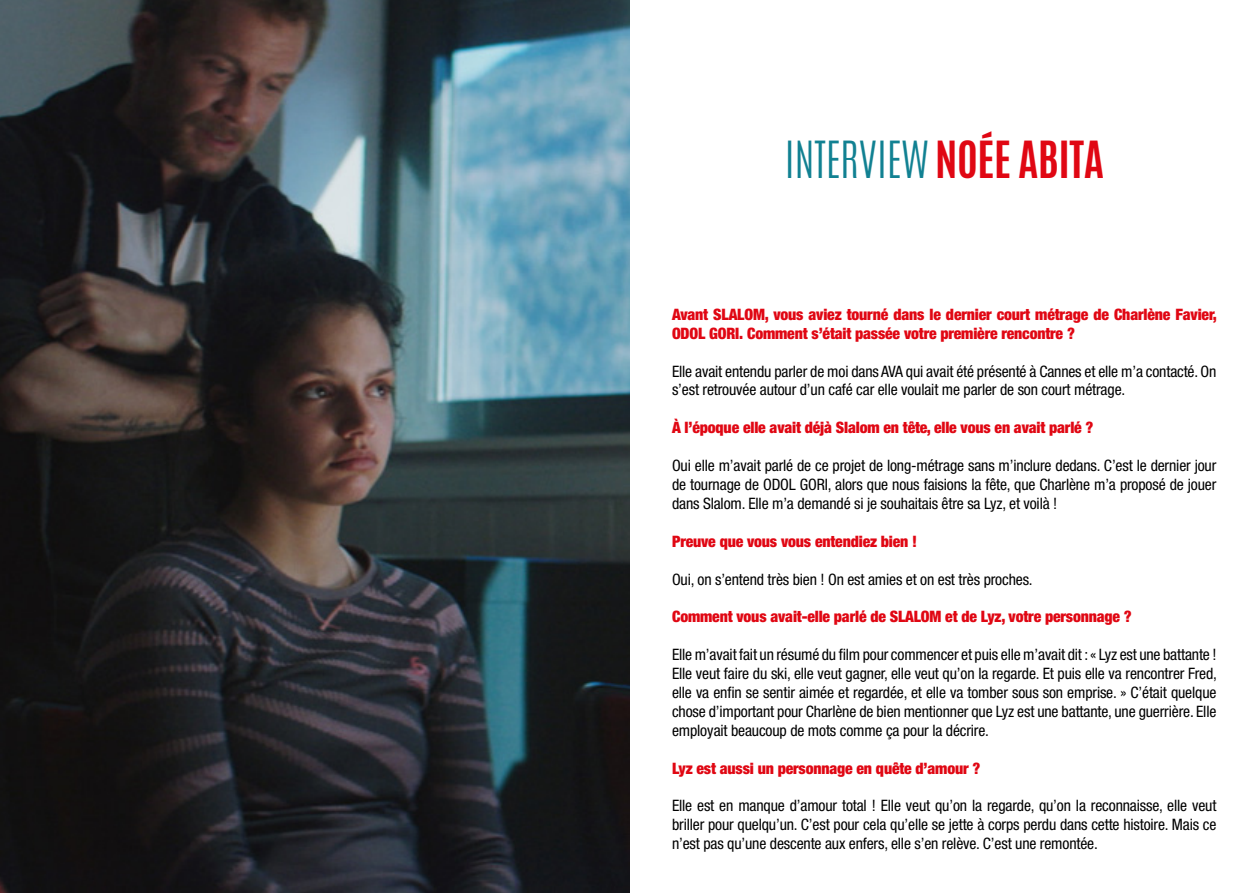
<style>
.page{position:relative;width:1259px;height:893px;background:#fff}
.page>*{position:absolute;margin:0;border:0;box-sizing:border-box;transform-origin:0 0}
.t1{font:300 42.75px "Antonio";letter-spacing:-.01em;color:#118192}
.t2{font:condensed 15.75px/18.9px "Helvetica Neue";letter-spacing:-.01em;color:#000;text-align:justify}
.t3{font:900 condensed 15.75px/18.9px "Helvetica Neue";letter-spacing:-.01em;color:#e00713}
.s1{font-weight:700;color:#e00713}
</style>
<div class="page">
<img style="left:0;top:0;width:629px;height:893px">
<h1 class="t1" style="left:784px;top:129px;width:321px">INTERVIEW <span class="s1">NOÉE ABITA</span></h1>
<p class="t3" style="left:672px;top:305px;width:546px">Avant SLALOM, vous aviez tourné dans le dernier court métrage de Charlène Favier,<br>ODOL GORI. Comment s’était passée votre première rencontre ?</p>
<p class="t2" style="left:672px;top:361px;width:546px">Elle avait entendu parler de moi dans AVA qui avait été présenté à Cannes et elle m’a contacté. On s’est retrouvée autour d’un café car elle voulait me parler de son court métrage.</p>
<p class="t3" style="left:672px;top:418px;width:423px">À l’époque elle avait déjà Slalom en tête, elle vous en avait parlé ?</p>
<p class="t2" style="left:672px;top:456px;width:546px">Oui elle m’avait parlé de ce projet de long-métrage sans m’inclure dedans. C’est le dernier jour de tournage de ODOL GORI, alors que nous faisions la fête, que Charlène m’a proposé de jouer dans Slalom. Elle m’a demandé si je souhaitais être sa Lyz, et voilà !</p>
<p class="t3" style="left:672px;top:531px;width:247px">Preuve que vous vous entendiez bien !</p>
<p class="t2" style="left:672px;top:569px;width:362px">Oui, on s’entend très bien ! On est amies et on est très proches.</p>
<p class="t3" style="left:672px;top:607px;width:461px">Comment vous avait-elle parlé de SLALOM et de Lyz, votre personnage ?</p>
<p class="t2" style="left:672px;top:645px;width:546px">Elle m’avait fait un résumé du film pour commencer et puis elle m’avait dit : « Lyz est une battante !<br>Elle veut faire du ski, elle veut gagner, elle veut qu’on la regarde. Et puis elle va rencontrer Fred, elle va enfin se sentir aimée et regardée, et elle va tomber sous son emprise. » C’était quelque chose d’important pour Charlène de bien mentionner que Lyz est une battante, une guerrière. Elle employait beaucoup de mots comme ça pour la décrire.</p>
<p class="t3" style="left:672px;top:758px;width:310px">Lyz est aussi un personnage en quête d’amour ?</p>
<p class="t2" style="left:672px;top:796px;width:546px">Elle est en manque d’amour total ! Elle veut qu’on la regarde, qu’on la reconnaisse, elle veut briller pour quelqu’un. C’est pour cela qu’elle se jette à corps perdu dans cette histoire. Mais ce n’est pas qu’une descente aux enfers, elle s’en relève. C’est une remontée.</p>
</div>
